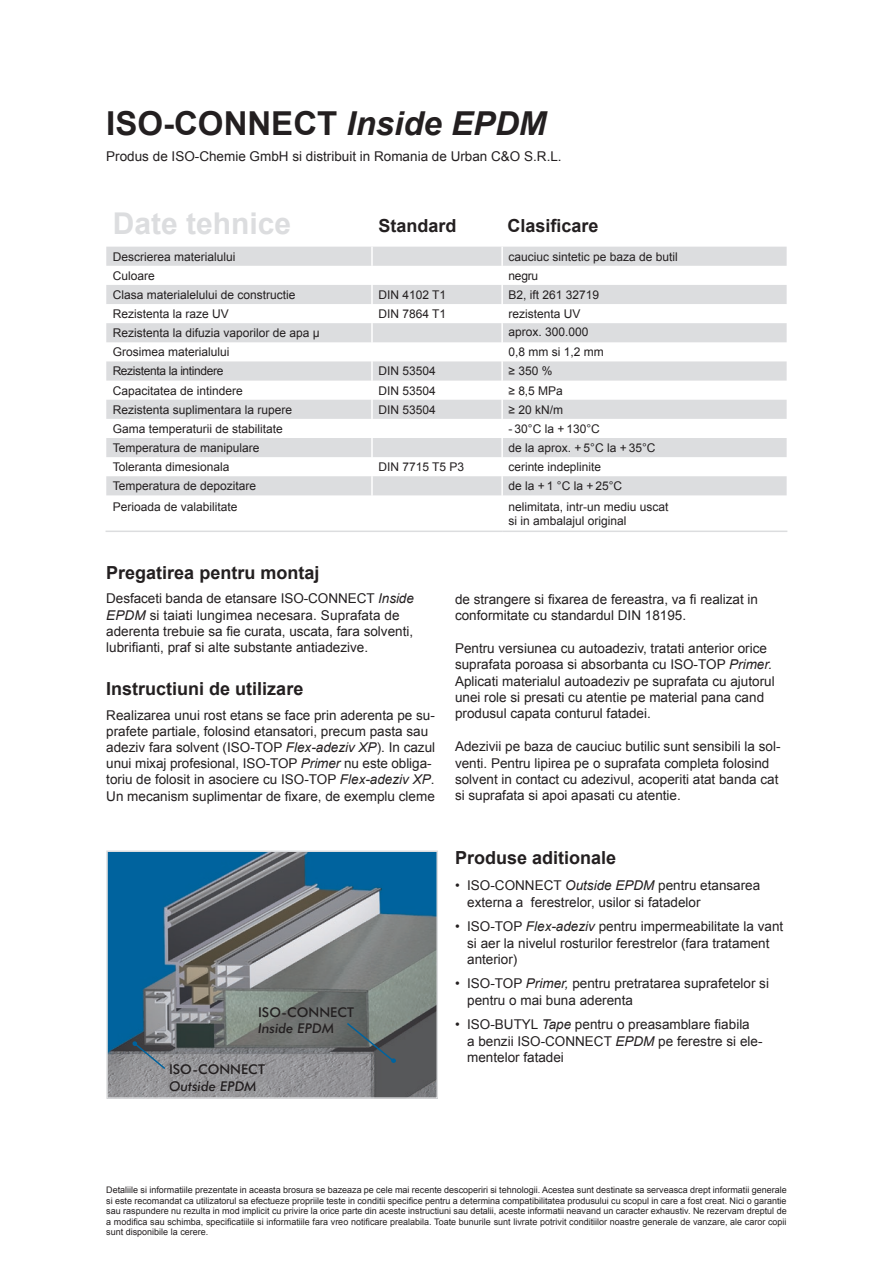
<style>
.page{position:relative;width:893px;height:1263px;background:#fff}
.page>*{position:absolute;margin:0;border:0;box-sizing:border-box;transform-origin:0 0}
.t1{font:700 33px "Arial";color:#231f20}
.t2{font:700 30px "Arial";color:#dcdddf}
.zweite_überschrift{font:700 18px "Arial";color:#231f20}
.fliess-text{font:13.5px/16.2px "Arial";color:#231f20}
.t3{font:500 13.5px "Futura BT";color:#231f20}
.t4{font:italic 500 13.5px "Futura BT";color:#231f20}
.Tabelle{font:12px/14.4px "Arial";color:#231f20}
.Tabelle-2{font:12px "Arial";letter-spacing:-.03em;color:#231f20}
.t5{font:9px/10.5px "Arial";color:#231f20;text-align:justify}
.s1{font-style:italic}
</style>
<div class="page">
<svg style="left:106px;top:247px;width:681px;height:248px;fill:#dcdddf"></svg>
<svg style="left:371px;top:247px;width:2px;height:114px"></svg>
<svg style="left:501px;top:247px;width:2px;height:114px"></svg>
<hr style="left:371px;top:361px;width:2px;height:20px;background:#fff">
<hr style="left:501px;top:361px;width:2px;height:20px;background:#fff">
<svg style="left:371px;top:381px;width:2px;height:114px"></svg>
<svg style="left:501px;top:381px;width:2px;height:114px"></svg>
<hr style="left:106px;top:530px;width:266px;height:2px;background:#dcdddf">
<hr style="left:372px;top:530px;width:130px;height:2px;background:#dcdddf">
<hr style="left:502px;top:530px;width:285px;height:2px;background:#dcdddf">
<img style="left:109px;top:853px;width:326px;height:243px">
<svg style="left:345px;top:1021px;width:51px;height:42px;background:#626b6c"></svg>
<div style="left:106px;top:850px;width:332px;height:249px;border:2px solid #dcdddf"></div>
<svg style="left:131px;top:1040px;width:36px;height:30px"></svg>
<p class="t1" style="left:106px;top:101px;width:442px">ISO-CONNECT <span class="s1">Inside EPDM</span></p>
<p class="fliess-text" style="left:106px;top:149px;width:457px">Produs de ISO-Chemie GmbH si distribuit in Romania de Urban C&amp;O S.R.L.</p>
<p class="t2" style="left:113px;top:204px;width:180px">Date tehnice</p>
<p class="zweite_überschrift" style="left:378px;top:214px;width:80px">Standard</p>
<p class="zweite_überschrift" style="left:507px;top:214px;width:93px">Clasificare</p>
<p class="Tabelle" style="left:113px;top:249px;width:124px">Descrierea materialului</p>
<p class="Tabelle" style="left:508px;top:249px;width:171px">cauciuc sintetic pe baza de butil</p>
<p class="Tabelle" style="left:113px;top:268px;width:44px">Culoare</p>
<p class="Tabelle" style="left:508px;top:268px;width:31px">negru</p>
<p class="Tabelle" style="left:113px;top:288px;width:184px">Clasa materialelului de constructie</p>
<p class="Tabelle" style="left:378px;top:288px;width:69px">DIN 4102 T1</p>
<p class="Tabelle" style="left:508px;top:288px;width:92px">B2, ift 261 32719</p>
<p class="Tabelle" style="left:113px;top:307px;width:118px">Rezistenta la raze UV</p>
<p class="Tabelle" style="left:378px;top:307px;width:69px">DIN 7864 T1</p>
<p class="Tabelle" style="left:508px;top:307px;width:74px">rezistenta UV</p>
<p class="Tabelle" style="left:113px;top:326px;width:208px">Rezistenta la difuzia vaporilor de apa μ</p>
<p class="Tabelle" style="left:508px;top:324px;width:82px">aprox. 300.000</p>
<p class="Tabelle" style="left:113px;top:345px;width:118px">Grosimea materialului</p>
<p class="Tabelle" style="left:508px;top:345px;width:97px">0,8 mm si 1,2 mm</p>
<p class="Tabelle-2" style="left:113px;top:363px;width:112px">Rezistenta la intindere</p>
<p class="Tabelle" style="left:378px;top:364px;width:59px">DIN 53504</p>
<p class="Tabelle" style="left:508px;top:364px;width:45px">≥ 350 %</p>
<p class="Tabelle" style="left:113px;top:383px;width:132px">Capacitatea de intindere</p>
<p class="Tabelle" style="left:378px;top:383px;width:59px">DIN 53504</p>
<p class="Tabelle" style="left:508px;top:383px;width:56px">≥ 8,5 MPa</p>
<p class="Tabelle" style="left:113px;top:402px;width:181px">Rezistenta suplimentara la rupere</p>
<p class="Tabelle" style="left:378px;top:402px;width:59px">DIN 53504</p>
<p class="Tabelle" style="left:508px;top:402px;width:56px">≥ 20 kN/m</p>
<p class="Tabelle" style="left:113px;top:421px;width:172px">Gama temperaturii de stabilitate</p>
<p class="Tabelle" style="left:508px;top:421px;width:93px">- 30°C la + 130°C</p>
<p class="Tabelle" style="left:113px;top:441px;width:148px">Temperatura de manipulare</p>
<p class="Tabelle" style="left:508px;top:441px;width:149px">de la aprox. + 5°C la + 35°C</p>
<p class="Tabelle" style="left:113px;top:460px;width:118px">Toleranta dimesionala</p>
<p class="Tabelle" style="left:378px;top:460px;width:87px">DIN 7715 T5 P3</p>
<p class="Tabelle" style="left:508px;top:460px;width:94px">cerinte indeplinite</p>
<p class="Tabelle" style="left:113px;top:479px;width:145px">Temperatura de depozitare</p>
<p class="Tabelle" style="left:508px;top:479px;width:115px">de la + 1 °C la + 25°C</p>
<p class="Tabelle" style="left:113px;top:499px;width:126px">Perioada de valabilitate</p>
<p class="Tabelle" style="left:508px;top:499px;width:162px">nelimitata, intr-un mediu uscat si in ambalajul original</p>
<p class="zweite_überschrift" style="left:106px;top:560px;width:215px">Pregatirea pentru montaj</p>
<p class="fliess-text" style="left:106px;top:591px;width:309px">Desfaceti banda de etansare ISO-CONNECT <span class="s1">Inside EPDM</span> si taiati lungimea necesara. Suprafata de aderenta trebuie sa fie curata, uscata, fara solventi, lubrifianti, praf si alte substante antiadezive.</p>
<p class="zweite_überschrift" style="left:106px;top:677px;width:199px">Instructiuni de utilizare</p>
<p class="fliess-text" style="left:106px;top:707px;width:330px">Realizarea unui rost etans se face prin aderenta pe su&shy;prafete partiale, folosind etansatori, precum pasta sau adeziv fara solvent (ISO-TOP <span class="s1">Flex-adeziv XP</span>). In cazul unui mixaj profesional, ISO-TOP <span class="s1">Primer</span> nu este obliga&shy;toriu de folosit in asociere cu ISO-TOP <span class="s1">Flex-adeziv XP</span>.<br>Un mecanism suplimentar de fixare, de exemplu cleme</p>
<p class="t3" style="left:258px;top:1004px;width:97px">ISO-CONNECT</p>
<p class="t4" style="left:258px;top:1020px;width:77px">Inside EPDM</p>
<p class="t3" style="left:169px;top:1061px;width:97px">ISO-CONNECT</p>
<p class="t4" style="left:169px;top:1077px;width:89px">Outside EPDM</p>
<p class="fliess-text" style="left:455px;top:591px;width:305px">de strangere si fixarea de fereastra, va fi realizat in conformitate cu standardul DIN 18195.</p>
<p class="fliess-text" style="left:455px;top:640px;width:321px">Pentru versiunea cu autoadeziv, tratati anterior orice suprafata poroasa si absorbanta cu ISO-TOP <span class="s1">Primer.<br></span>Aplicati materialul autoadeziv pe suprafata cu ajutorul unei role si presati cu atentie pe material pana cand produsul capata conturul fatadei.</p>
<p class="fliess-text" style="left:455px;top:739px;width:326px">Adezivii pe baza de cauciuc butilic sunt sensibili la sol&shy;venti. Pentru lipirea pe o suprafata completa folosind solvent in contact cu adezivul, acoperiti atat banda cat si suprafata si apoi apasati cu atentie.</p>
<p class="zweite_überschrift" style="left:455px;top:845px;width:163px">Produse aditionale</p>
<p class="fliess-text" style="left:467px;top:878px;width:295px;text-indent:-12px">• ISO-CONNECT <span class="s1">Outside EPDM</span> pentru etansarea externa a ferestrelor, usilor si fatadelor</p>
<p class="fliess-text" style="left:467px;top:919px;width:318px;text-indent:-12px">• ISO-TOP <span class="s1">Flex-adeziv</span> pentru impermeabilitate la vant si aer la nivelul rosturilor ferestrelor (fara tratament anterior)</p>
<p class="fliess-text" style="left:467px;top:976px;width:303px;text-indent:-12px">• ISO-TOP <span class="s1">Primer,</span> pentru pretratarea suprafetelor si pentru o mai buna aderenta</p>
<p class="fliess-text" style="left:467px;top:1017px;width:297px;text-indent:-12px">• ISO-BUTYL <span class="s1">Tape</span> pentru o preasamblare fiabila<br>a benzii ISO-CONNECT <span class="s1">EPDM</span> pe ferestre si ele&shy;mentelor fatadei</p>
<p class="t5" style="left:106px;top:1185px;width:682px">Detaliile si informatiile prezentate in aceasta brosura se bazeaza pe cele mai recente descoperiri si tehnologii. Acestea sunt destinate sa serveasca drept informatii generale si este recomandat ca utilizatorul sa efectueze propriile teste in conditii specifice pentru a determina compatibilitatea produsului cu scopul in care a fost creat. Nici o garantie sau raspundere nu rezulta in mod implicit cu privire la orice parte din aceste instructiuni sau detalii, aceste informatii neavand un caracter exhaustiv. Ne rezervam dreptul de a modifica sau schimba, specificatiile si informatiile fara vreo notificare prealabila. Toate bunurile sunt livrate potrivit conditiilor noastre generale de vanzare, ale caror copii sunt disponibile la cerere.</p>
</div>
